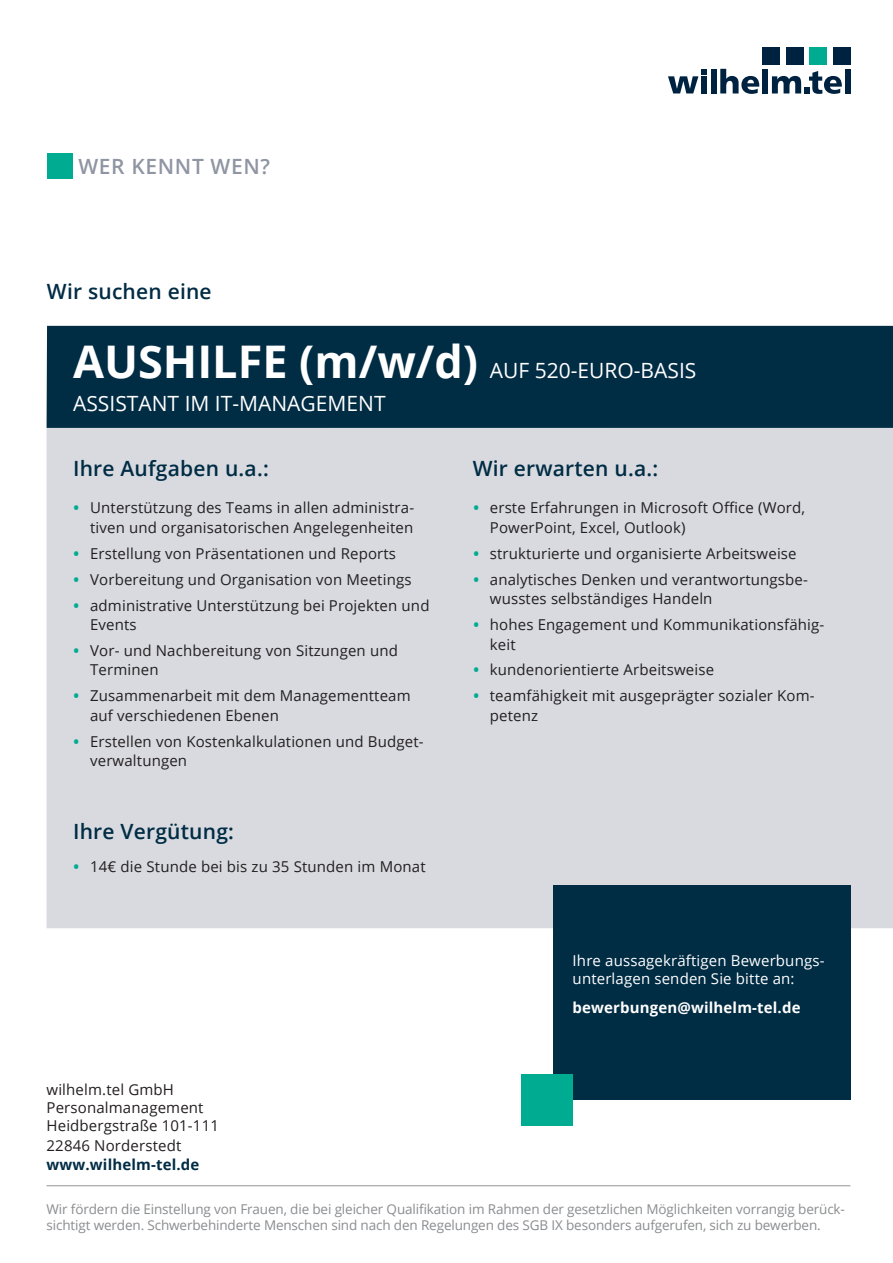
<style>
.page{position:relative;width:893px;height:1263px;background:#fff}
.page>*{position:absolute;margin:0;border:0;box-sizing:border-box;transform-origin:0 0}
.t1{font:600 21px "Open Sans";letter-spacing:.01em;color:#002c44}
.t2{font:21px/33px "Open Sans";color:#fff}
.t3{font:600 21px "Open Sans";letter-spacing:.03em;color:#8f95a3}
.t4{font:15px/19.5px "Open Sans";letter-spacing:.01em;color:#231f20}
.t5{font:15px/18px "Open Sans";letter-spacing:.01em;color:#fff}
.t6{font:700 15px "Open Sans";letter-spacing:.01em;color:#fff}
.t7{font:700 15px "Open Sans";letter-spacing:.01em;color:#002c44}
.t8{font:13.5px/16.2px "Open Sans";letter-spacing:-.01em;color:#8a8c8f}
.s1{font-weight:700;font-size:45px}
.s2{font-weight:700;color:#00ac91}
</style>
<div class="page">
<div style="left:47px;top:428px;width:846px;height:500px;background:#d8dae0"></div>
<div style="left:553px;top:886px;width:298px;height:214px;background:#002c44"></div>
<div style="left:47px;top:326px;width:846px;height:102px;background:#002c44"></div>
<div style="left:762px;top:47px;width:18px;height:17px;background:#002241"></div>
<div style="left:786px;top:47px;width:18px;height:17px;background:#002241"></div>
<div style="left:810px;top:47px;width:17px;height:17px;background:#00ac91"></div>
<div style="left:833px;top:47px;width:18px;height:17px;background:#002241"></div>
<svg style="left:668px;top:69px;width:39px;height:24px"></svg>
<div style="left:701px;top:76px;width:6px;height:17px;background:#002241"></div>
<div style="left:711px;top:69px;width:5px;height:24px;background:#002241"></div>
<svg style="left:720px;top:69px;width:39px;height:25px"></svg>
<div style="left:762px;top:69px;width:6px;height:24px;background:#002241"></div>
<div style="left:845px;top:69px;width:6px;height:24px;background:#002241"></div>
<svg style="left:772px;top:71px;width:70px;height:23px"></svg>
<div style="left:47px;top:153px;width:25px;height:26px;background:#00ac91"></div>
<div style="left:522px;top:1074px;width:51px;height:51px;background:#00ac91"></div>
<hr style="left:47px;top:1185px;width:803px;height:1px;background:#939598">
<h1 class="t3" style="left:78px;top:152px;width:193px">WER KENNT WEN?</h1>
<h1 class="t1" style="left:47px;top:277px;width:166px">Wir suchen eine</h1>
<h1 class="t2" style="left:73px;top:353px;width:625px"><span class="s1">AUSHILFE (m/w/d)</span> AUF 520-EURO-BASIS<br>ASSISTANT IM IT-MANAGEMENT</h1>
<h1 class="t1" style="left:73px;top:454px;width:197px">Ihre Aufgaben u.a.:</h1>
<p class="t4" style="left:74px;top:498px;width:342px;text-align:right"><span class="s2">•</span> Unterstützung des Teams in allen administra&shy;tiven und organisatorischen Angelegenheiten</p>
<p class="t4" style="left:74px;top:543px;width:324px"><span class="s2">•</span> Erstellung von Präsentationen und Reports</p>
<p class="t4" style="left:74px;top:569px;width:339px"><span class="s2">•</span> Vorbereitung und Organisation von Meetings</p>
<p class="t4" style="left:90px;top:595px;width:341px;text-indent:-16px"><span class="s2">•</span> administrative Unterstützung bei Projekten und<br>Events</p>
<p class="t4" style="left:90px;top:640px;width:309px;text-indent:-16px"><span class="s2">•</span> Vor- und Nachbereitung von Sitzungen und<br>Terminen</p>
<p class="t4" style="left:90px;top:686px;width:322px;text-indent:-16px"><span class="s2">•</span> Zusammenarbeit mit dem Managementteam auf verschiedenen Ebenen</p>
<p class="t4" style="left:90px;top:731px;width:335px;text-indent:-16px"><span class="s2">•</span> Erstellen von Kostenkalkulationen und Budget&shy;verwaltungen</p>
<h1 class="t1" style="left:73px;top:816px;width:162px">Ihre Vergütung:</h1>
<p class="t4" style="left:74px;top:856px;width:354px"><span class="s2">•</span> 14€ die Stunde bei bis zu 35 Stunden im Monat</p>
<p class="t4" style="left:47px;top:1080px;width:174px;line-height:18px">wilhelm.tel GmbH<br>Personalmanagement<br>Heidbergstraße 101-111</p>
<p class="t4" style="left:47px;top:1135px;width:136px">22846 Norderstedt</p>
<p class="t7" style="left:47px;top:1154px;width:154px">www.wilhelm-tel.de</p>
<h1 class="t1" style="left:473px;top:454px;width:187px">Wir erwarten u.a.:</h1>
<p class="t4" style="left:490px;top:498px;width:317px;text-indent:-16px"><span class="s2">•</span> erste Erfahrungen in Microsoft Office (Word,<br>PowerPoint, Excel, Outlook)</p>
<p class="t4" style="left:473px;top:543px;width:325px"><span class="s2">•</span> strukturierte und organisierte Arbeitsweise</p>
<p class="t4" style="left:490px;top:569px;width:320px;text-indent:-16px"><span class="s2">•</span> analytisches Denken und verantwortungsbe&shy;wusstes selbständiges Handeln</p>
<p class="t4" style="left:490px;top:614px;width:336px;text-indent:-16px"><span class="s2">•</span> hohes Engagement und Kommunikationsfähig&shy;keit</p>
<p class="t4" style="left:473px;top:660px;width:242px"><span class="s2">•</span> kundenorientierte Arbeitsweise</p>
<p class="t4" style="left:490px;top:686px;width:326px;text-indent:-16px"><span class="s2">•</span> teamfähigkeit mit ausgeprägter sozialer Kom&shy;petenz</p>
<p class="t5" style="left:573px;top:952px;width:253px">Ihre aussagekräftigen Bewerbungs&shy;unterlagen senden Sie bitte an:</p>
<p class="t6" style="left:573px;top:997px;width:229px">bewerbungen@wilhelm-tel.de</p>
<p class="t8" style="left:47px;top:1200px;width:800px">Wir fördern die Einstellung von Frauen, die bei gleicher Qualifikation im Rahmen der gesetzlichen Möglichkeiten vorrangig berück&shy;sichtigt werden. Schwerbehinderte Menschen sind nach den Regelungen des SGB IX besonders aufgerufen, sich zu bewerben.</p>
</div>
